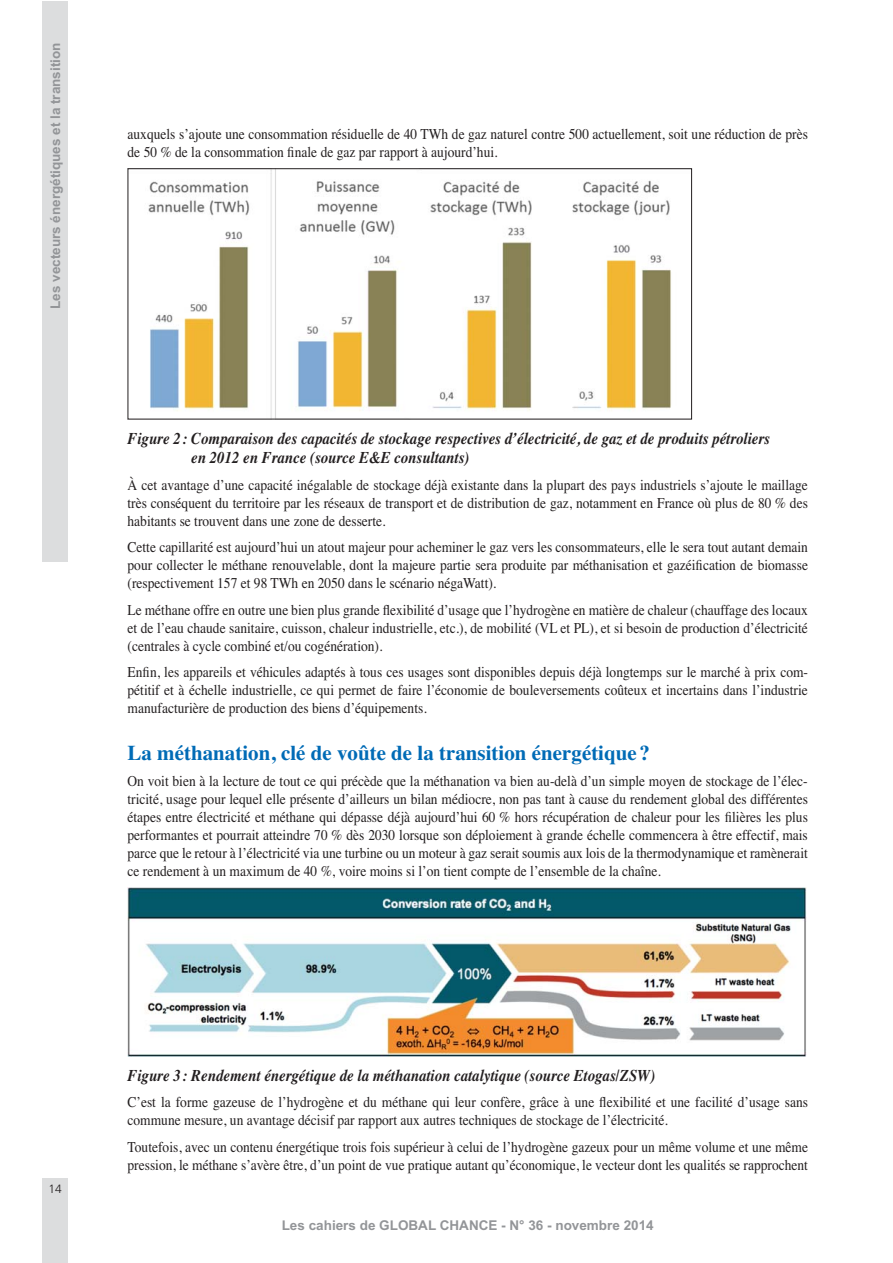
<style>
.page{position:relative;width:893px;height:1263px;background:#fff}
.page>*{position:absolute;margin:0;border:0;box-sizing:border-box;transform-origin:0 0}
.t1{font:700 21px "Times";color:#006bb6}
.t2{font:italic 700 16.5px/19.8px "Times";color:#231f20;scale:.9 1}
.t3{font:15px/18px "Times";color:#231f20;text-align:justify;scale:.9 1}
.t4{font:700 13.5px "Arial";color:#939598}
.t5{font:300 12px "Frutiger";color:#231f20}
</style>
<div class="page">
<div style="left:43px;top:1178px;width:25px;height:85px;background:#dcddde"></div>
<div style="left:43px;top:1px;width:25px;height:560px;background:#dcddde"></div>
<img style="left:148px;top:170px;width:523px;height:247px">
<div style="left:128px;top:168px;width:564px;height:251px;border:1px solid #231f20"></div>
<img style="left:128px;top:888px;width:679px;height:169px">
<p class="t4" style="left:47px;top:309px;width:268px;rotate:-90deg">Les vecteurs énergétiques et la transition</p>
<p class="t3" style="left:128px;top:123px;width:757px">auxquels s’ajoute une consommation résiduelle de 40 TWh de gaz naturel contre 500 actuellement, soit une réduction de près de 50 % de la consommation finale de gaz par rapport à aujourd’hui.</p>
<p class="t2" style="left:191px;top:427px;width:644px;text-indent:-64px">Figure 2 : Comparaison des capacités de stockage respectives d’électricité, de gaz et de produits pétroliers en 2012 en France (source E&amp;E consultants)</p>
<p class="t3" style="left:128px;top:474px;width:757px">À cet avantage d’une capacité inégalable de stockage déjà existante dans la plupart des pays industriels s’ajoute le maillage très conséquent du territoire par les réseaux de transport et de distribution de gaz, notamment en France où plus de 80 % des habitants se trouvent dans une zone de desserte.</p>
<p class="t3" style="left:128px;top:537px;width:757px">Cette capillarité est aujourd’hui un atout majeur pour acheminer le gaz vers les consommateurs, elle le sera tout autant demain pour collecter le méthane renouvelable, dont la majeure partie sera produite par méthanisation et gazéification de biomasse (respectivement 157 et 98 TWh en 2050 dans le scénario négaWatt).</p>
<p class="t3" style="left:128px;top:599px;width:757px">Le méthane offre en outre une bien plus grande flexibilité d’usage que l’hydrogène en matière de chaleur (chauffage des locaux et de l’eau chaude sanitaire, cuisson, chaleur industrielle, etc.), de mobilité (VL et PL), et si besoin de production d’électricité (centrales à cycle combiné et/ou cogénération).</p>
<p class="t3" style="left:128px;top:662px;width:758px">Enfin, les appareils et véhicules adaptés à tous ces usages sont disponibles depuis déjà longtemps sur le marché à prix com&shy;pétitif et à échelle industrielle, ce qui permet de faire l’économie de bouleversements coûteux et incertains dans l’industrie manufacturière de production des biens d’équipements.</p>
<h1 class="t1" style="left:128px;top:733px;width:524px">La méthanation, clé de voûte de la transition énergétique ?</h1>
<p class="t3" style="left:128px;top:771px;width:757px">On voit bien à la lecture de tout ce qui précède que la méthanation va bien au-delà d’un simple moyen de stockage de l’élec&shy;tricité, usage pour lequel elle présente d’ailleurs un bilan médiocre, non pas tant à cause du rendement global des différentes étapes entre électricité et méthane qui dépasse déjà aujourd’hui 60 % hors récupération de chaleur pour les filières les plus performantes et pourrait atteindre 70 % dès 2030 lorsque son déploiement à grande échelle commencera à être effectif, mais parce que le retour à l’électricité via une turbine ou un moteur à gaz serait soumis aux lois de la thermodynamique et ramènerait ce rendement à un maximum de 40 %, voire moins si l’on tient compte de l’ensemble de la chaîne.</p>
<p class="t5" style="left:49px;top:1182px;width:15px">14</p>
<p class="t2" style="left:128px;top:1064px;width:588px">Figure 3 : Rendement énergétique de la méthanation catalytique (source Etogas/ZSW)</p>
<p class="t3" style="left:128px;top:1092px;width:757px">C’est la forme gazeuse de l’hydrogène et du méthane qui leur confère, grâce à une flexibilité et une facilité d’usage sans commune mesure, un avantage décisif par rapport aux autres techniques de stockage de l’électricité.</p>
<p class="t3" style="left:128px;top:1136px;width:758px">Toutefois, avec un contenu énergétique trois fois supérieur à celui de l’hydrogène gazeux pour un même volume et une même pression, le méthane s’avère être, d’un point de vue pratique autant qu’économique, le vecteur dont les qualités se rapprochent</p>
<p class="t4" style="left:282px;top:1217px;width:374px">Les cahiers de GLOBAL CHANCE - N° 36 - novembre 2014</p>
</div>
